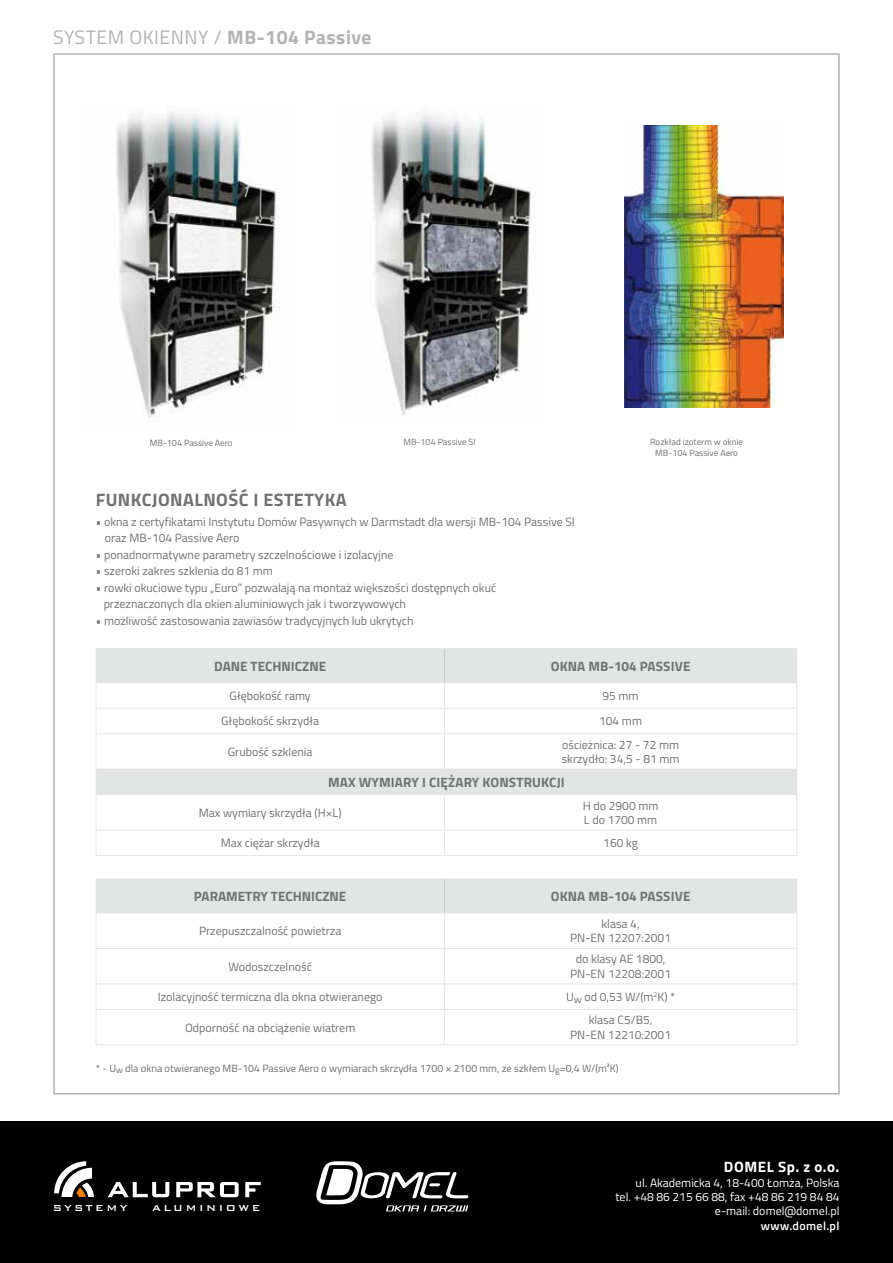
<style>
.page{position:relative;width:893px;height:1263px;background:#fff}
.page>*{position:absolute;margin:0;border:0;box-sizing:border-box;transform-origin:0 0}
.t1{font:19.5px "Titillium";letter-spacing:.025em;color:#b1b3b4}
.t2{font:600 18px "Titillium";letter-spacing:.025em;color:#707172}
.t3{font:600 15px "Titillium";letter-spacing:.04em;color:#fff}
.t4{font:600 13.5px "Titillium";color:#707172}
.t5{font:12px/14.4px "Titillium";color:#707172}
.t6{font:12px/14.4px "Titillium";color:#fff;text-align:right}
.t7{font:600 12px "Titillium";letter-spacing:.03em;color:#fff}
.t8{font:11.55px "Bank Gothic Md BT";letter-spacing:.225em;color:#fff}
.t9{font:11.55px "Bank Gothic Md BT";letter-spacing:.205em;color:#fff}
.t10{font:10.5px "Titillium";color:#6d6e70}
.t11{font:9px/10.8px "Titillium";color:#707172;text-align:center}
.s1{font-weight:600}
</style>
<div class="page">
<div style="left:0;top:1121px;width:893px;height:142px;background:#000"></div>
<svg style="left:316px;top:1161px;width:152px;height:50px"></svg>
<svg style="left:54px;top:1161px;width:40px;height:36px"></svg>
<svg style="left:108px;top:1182px;width:61px;height:15px"></svg>
<svg style="left:176px;top:1182px;width:63px;height:15px"></svg>
<svg style="left:245px;top:1182px;width:16px;height:15px"></svg>
<img style="left:116px;top:111px;width:163px;height:307px">
<img style="left:371px;top:113px;width:160px;height:302px">
<img style="left:625px;top:126px;width:159px;height:281px">
<svg style="left:97px;top:649px;width:699px;height:145px"></svg>
<hr style="left:96px;top:648px;width:348px;height:1px;background:#e3e4e4">
<hr style="left:96px;top:649px;width:1px;height:33px;background:#e3e4e4">
<hr style="left:444px;top:648px;width:353px;height:1px;background:#e3e4e4">
<hr style="left:96px;top:682px;width:348px;height:1px;background:#e3e4e4">
<hr style="left:444px;top:682px;width:353px;height:1px;background:#e3e4e4">
<hr style="left:96px;top:708px;width:348px;height:1px;background:#e3e4e4">
<svg style="left:96px;top:683px;width:1px;height:50px"></svg>
<hr style="left:444px;top:708px;width:353px;height:1px;background:#e3e4e4">
<svg style="left:444px;top:683px;width:1px;height:50px"></svg>
<svg style="left:796px;top:683px;width:1px;height:50px"></svg>
<hr style="left:96px;top:733px;width:348px;height:1px;background:#e3e4e4">
<hr style="left:96px;top:734px;width:1px;height:35px;background:#e3e4e4">
<hr style="left:444px;top:733px;width:353px;height:1px;background:#e3e4e4">
<hr style="left:444px;top:734px;width:1px;height:35px;background:#e3e4e4">
<hr style="left:796px;top:734px;width:1px;height:35px;background:#e3e4e4">
<hr style="left:96px;top:769px;width:348px;height:1px;background:#e3e4e4">
<svg style="left:96px;top:770px;width:1px;height:24px"></svg>
<hr style="left:444px;top:769px;width:353px;height:1px;background:#e3e4e4">
<svg style="left:796px;top:770px;width:1px;height:24px"></svg>
<hr style="left:96px;top:794px;width:348px;height:1px;background:#e3e4e4">
<hr style="left:96px;top:795px;width:1px;height:35px;background:#e3e4e4">
<hr style="left:444px;top:794px;width:353px;height:1px;background:#e3e4e4">
<hr style="left:444px;top:795px;width:1px;height:35px;background:#e3e4e4">
<hr style="left:796px;top:795px;width:1px;height:35px;background:#e3e4e4">
<hr style="left:96px;top:830px;width:348px;height:1px;background:#e3e4e4">
<svg style="left:96px;top:831px;width:1px;height:24px"></svg>
<hr style="left:444px;top:830px;width:353px;height:1px;background:#e3e4e4">
<svg style="left:444px;top:831px;width:1px;height:24px"></svg>
<svg style="left:796px;top:831px;width:1px;height:24px"></svg>
<hr style="left:96px;top:855px;width:348px;height:1px;background:#e3e4e4">
<hr style="left:444px;top:855px;width:353px;height:1px;background:#e3e4e4">
<hr style="left:444px;top:649px;width:1px;height:33px;background:#c6c7c8">
<hr style="left:796px;top:649px;width:1px;height:33px;background:#e3e4e4">
<div style="left:97px;top:880px;width:699px;height:33px;background:#e3e4e4"></div>
<hr style="left:96px;top:879px;width:348px;height:1px;background:#e3e4e4">
<hr style="left:96px;top:879px;width:1px;height:34px;background:#e3e4e4">
<hr style="left:444px;top:879px;width:353px;height:1px;background:#e3e4e4">
<hr style="left:96px;top:913px;width:348px;height:1px;background:#e3e4e4">
<hr style="left:96px;top:913px;width:1px;height:35px;background:#e3e4e4">
<hr style="left:444px;top:913px;width:353px;height:1px;background:#e3e4e4">
<hr style="left:444px;top:913px;width:1px;height:35px;background:#e3e4e4">
<hr style="left:796px;top:913px;width:1px;height:35px;background:#e3e4e4">
<hr style="left:96px;top:948px;width:348px;height:1px;background:#e3e4e4">
<hr style="left:96px;top:949px;width:1px;height:34px;background:#e3e4e4">
<hr style="left:444px;top:948px;width:353px;height:1px;background:#e3e4e4">
<hr style="left:444px;top:949px;width:1px;height:34px;background:#e3e4e4">
<hr style="left:796px;top:949px;width:1px;height:34px;background:#e3e4e4">
<hr style="left:96px;top:983px;width:348px;height:1px;background:#e3e4e4">
<svg style="left:96px;top:984px;width:1px;height:25px"></svg>
<hr style="left:444px;top:983px;width:353px;height:1px;background:#e3e4e4">
<svg style="left:444px;top:984px;width:1px;height:25px"></svg>
<svg style="left:796px;top:984px;width:1px;height:25px"></svg>
<hr style="left:96px;top:1009px;width:348px;height:1px;background:#e3e4e4">
<hr style="left:96px;top:1010px;width:1px;height:34px;background:#e3e4e4">
<hr style="left:444px;top:1009px;width:353px;height:1px;background:#e3e4e4">
<hr style="left:444px;top:1010px;width:1px;height:34px;background:#e3e4e4">
<hr style="left:796px;top:1010px;width:1px;height:34px;background:#e3e4e4">
<hr style="left:96px;top:1044px;width:348px;height:1px;background:#e3e4e4">
<hr style="left:444px;top:1044px;width:353px;height:1px;background:#e3e4e4">
<hr style="left:444px;top:879px;width:1px;height:34px;background:#c6c7c8">
<hr style="left:796px;top:879px;width:1px;height:34px;background:#e3e4e4">
<h1 class="t1" style="left:53px;top:23px;width:320px">SYSTEM OKIENNY / <span class="s1">MB-104 PASSIVE</span></h1>
<p class="t11" style="left:150px;top:437px;width:84px">MB-104 Passive Aero</p>
<p class="t11" style="left:404px;top:436px;width:74px">MB-104 Passive SI</p>
<p class="t11" style="left:650px;top:436px;width:94px">Rozkład izoterm w oknie<br>MB-104 Passive Aero</p>
<h2 class="t2" style="left:96px;top:485px;width:252px">FUNKCJONALNOŚĆ I ESTETYKA</h2>
<p class="t5" style="left:105px;top:513px;width:472px;line-height:16.5px;text-indent:-9px">• okna z certyfikatami Instytutu Domów Pasywnych w Darmstadt dla wersji MB-104 Passive SI oraz MB-104 Passive Aero</p>
<p class="t5" style="left:96px;top:547px;width:299px">• ponadnormatywne parametry szczelnościowe i izolacyjne</p>
<p class="t5" style="left:96px;top:563px;width:179px">• szeroki zakres szklenia do 81 mm</p>
<p class="t5" style="left:104px;top:579px;width:394px;line-height:16.5px;text-indent:-8px">• rowki okuciowe typu „Euro” pozwalają na montaż większości dostępnych okuć przeznaczonych dla okien aluminiowych jak i tworzywowych</p>
<p class="t5" style="left:96px;top:613px;width:319px">• możliwość zastosowania zawiasów tradycyjnych lub ukrytych</p>
<p class="t4" style="left:214px;top:656px;width:113px">DANE TECHNICZNE</p>
<p class="t4" style="left:551px;top:656px;width:19px">OKNA</p>
<p class="t4" style="left:588px;top:656px;width:67px">MB-104 PASSI</p>
<p class="t4" style="left:675px;top:656px;width:16px">VE</p>
<p class="t5" style="left:230px;top:688px;width:83px">Głębokość ramy</p>
<p class="t5" style="left:602px;top:688px;width:38px">95 mm</p>
<p class="t5" style="left:221px;top:713px;width:99px">Głębokość skrzydła</p>
<p class="t5" style="left:599px;top:713px;width:44px">104 mm</p>
<p class="t5" style="left:228px;top:744px;width:86px">Grubość szklenia</p>
<p class="t5" style="left:562px;top:737px;width:119px">ościeżnica: 27 - 72 mm skrzydło: 34,5 - 81 mm</p>
<p class="t4" style="left:328px;top:772px;width:53px">MAX WYMIA</p>
<p class="t4" style="left:403px;top:772px;width:89px">RY I CI ĘŻARY KONST</p>
<p class="t4" style="left:524px;top:772px;width:16px">RUKCJI</p>
<p class="t5" style="left:199px;top:805px;width:144px">Max wymiary skrzydła (H×L)</p>
<p class="t5" style="left:583px;top:798px;width:77px">H do 2900 mm<br>L do 1700 mm</p>
<p class="t5" style="left:221px;top:835px;width:101px">Max ciężar skrzydła</p>
<p class="t5" style="left:603px;top:835px;width:36px">160 kg</p>
<p class="t4" style="left:194px;top:886px;width:154px">PARAMETRY TECHNICZNE</p>
<p class="t4" style="left:551px;top:886px;width:19px">OKNA</p>
<p class="t4" style="left:588px;top:886px;width:67px">MB-104 PASSI</p>
<p class="t4" style="left:675px;top:886px;width:16px">VE</p>
<p class="t5" style="left:199px;top:923px;width:144px">Przepuszczalność powietrza</p>
<p class="t5" style="left:570px;top:916px;width:102px;text-align:center">klasa 4,<br>PN-EN 12207:2001</p>
<p class="t5" style="left:228px;top:959px;width:85px">Wodoszczelność</p>
<p class="t5" style="left:570px;top:951px;width:102px;text-align:center">do klasy AE 1800,<br>PN-EN 12208:2001</p>
<p class="t5" style="left:158px;top:989px;width:226px">Izolacyjność termiczna dla okna otwieranego</p>
<p class="t5" style="left:566px;top:989px;width:111px">U<sub>w</sub> od 0,53 W/(m<sup>2</sup>K) *</p>
<p class="t5" style="left:185px;top:1019px;width:172px">Odporność na obciążenie wiatrem</p>
<p class="t5" style="left:570px;top:1012px;width:102px;text-align:center">klasa C5/B5,<br>PN-EN 12210:2001</p>
<p class="t10" style="left:96px;top:1060px;width:524px">* - U<sub>w</sub> dla okna otwieranego MB-104 Passive Aero o wymiarach skrzydła 1700 × 2100 mm, ze szkłem U<sub>g</sub>=0,4 W/(m²K)</p>
<p class="t9" style="left:53px;top:1202px;width:76px">SYSTEMY</p>
<p class="t8" style="left:152px;top:1202px;width:110px">ALUMINIOWE</p>
<p class="t3" style="left:724px;top:1155px;width:117px">DOMEL SP. Z O.O.</p>
<p class="t6" style="left:615px;top:1175px;width:226px">ul. Akademicka 4, 18-400 Łomża, Polska<br>tel. +48 86 215 66 88, fax +48 86 219 84 84 e-mail: domel@domel.pl</p>
<p class="t7" style="left:761px;top:1217px;width:80px">www.domel.pl</p>
</div>
